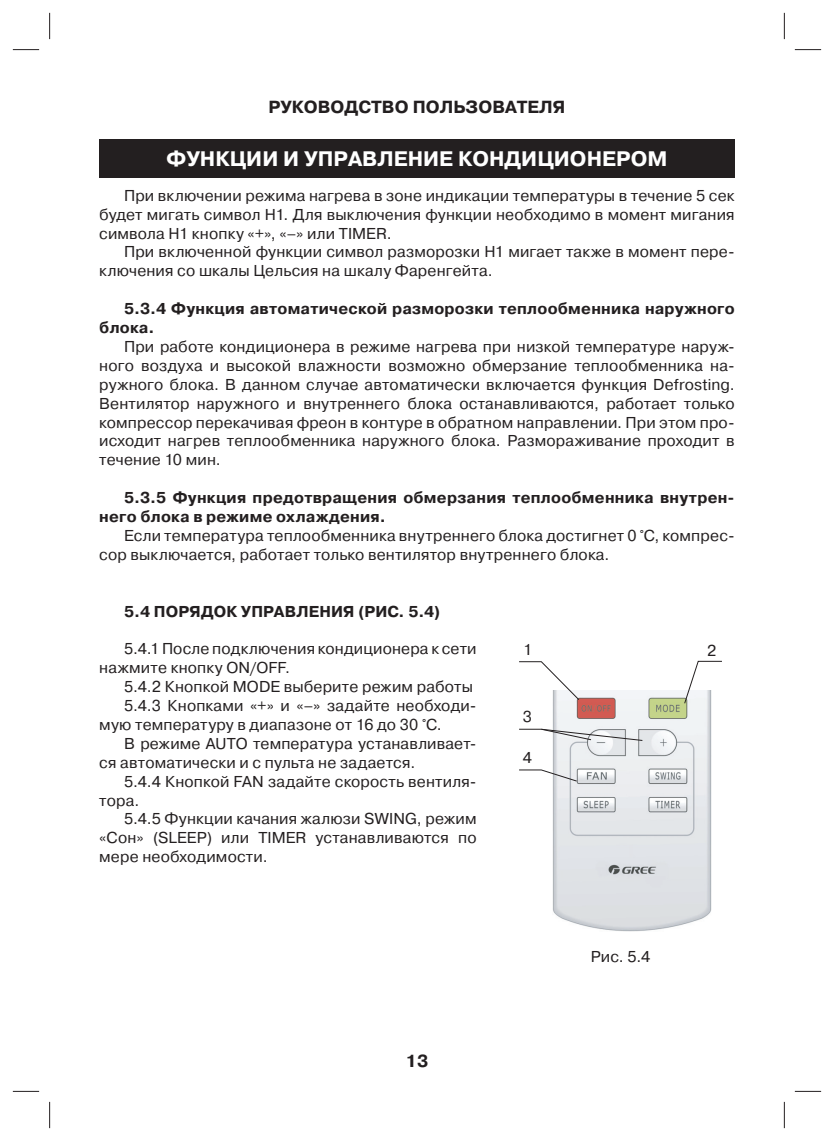
<style>
.page{position:relative;width:834px;height:1141px;background:#fff}
.page>*{position:absolute;margin:0;border:0;box-sizing:border-box;transform-origin:0 0}
.t1{font:700 21px "Pragmatica C";color:#fff}
.t2{font:700 17.5px "Pragmatica C";color:#231f20}
.t3{font:15.75px/18.9px "Pragmatica C";letter-spacing:.01em;color:#231f20}
.t4{font:700 15.75px/18.9px "Pragmatica C";letter-spacing:.015em;color:#231f20}
</style>
<div class="page">
<div style="left:99px;top:139px;width:635px;height:38px;background:#231f20"></div>
<img style="left:553px;top:690px;width:158px;height:241px">
<svg style="left:519px;top:661px;width:61px;height:40px"></svg>
<svg style="left:519px;top:769px;width:58px;height:13px"></svg>
<svg style="left:683px;top:660px;width:38px;height:44px"></svg>
<svg style="left:519px;top:728px;width:124px;height:13px"></svg>
<svg style="left:13px;top:49px;width:26px;height:1px"></svg>
<svg style="left:794px;top:49px;width:27px;height:1px"></svg>
<svg style="left:13px;top:1091px;width:26px;height:1px"></svg>
<svg style="left:794px;top:1091px;width:27px;height:1px"></svg>
<svg style="left:49px;top:13px;width:1px;height:26px"></svg>
<svg style="left:49px;top:1102px;width:1px;height:26px"></svg>
<svg style="left:783px;top:13px;width:1px;height:26px"></svg>
<svg style="left:783px;top:1102px;width:1px;height:26px"></svg>
<p class="t2" style="left:268px;top:101px;width:298px">РУКОВОДСТВО ПОЛЬЗОВАТЕЛЯ</p>
<h1 class="t1" style="left:167px;top:152px;width:502px">ФУНКЦИИ И УПРАВЛЕНИЕ КОНДИЦИОНЕРОМ</h1>
<p class="t3" style="left:99px;top:186px;width:636px;text-align:justify;text-indent:25px">При включении режима нагрева в зоне индикации температуры в течение 5 сек будет мигать символ H1. Для выключения функции необходимо в момент мигания символа H1 кнопку «+», «–» или TIMER.</p>
<p class="t3" style="left:99px;top:243px;width:636px;text-indent:25px">При включенной функции символ разморозки H1 мигает также в момент пере&shy;ключения со шкалы Цельсия на шкалу Фаренгейта.</p>
<p class="t4" style="left:99px;top:301px;width:636px;text-indent:25px">5.3.4 Функция автоматической разморозки теплообменника наружного блока.</p>
<p class="t3" style="left:99px;top:337px;width:637px;text-align:justify;text-indent:25px">При работе кондиционера в режиме нагрева при низкой температуре наруж&shy;ного воздуха и высокой влажности возможно обмерзание теплообменника на&shy;ружного блока. В данном случае автоматически включается функция Defrosting.<br>Вентилятор наружного и внутреннего блока останавливаются, работает только компрессор перекачивая фреон в контуре в обратном направлении. При этом про&shy;исходит нагрев теплообменника наружного блока. Размораживание проходит в течение 10 мин.</p>
<p class="t4" style="left:99px;top:490px;width:636px;text-indent:25px">5.3.5 Функция предотвращения обмерзания теплообменника внутрен&shy;него блока в режиме охлаждения.</p>
<p class="t3" style="left:99px;top:526px;width:636px;text-indent:25px">Если температура теплообменника внутреннего блока достигнет 0 °С, компрес&shy;сор выключается, работает только вентилятор внутреннего блока.</p>
<p class="t4" style="left:124px;top:603px;width:318px">5.4 ПОРЯДОК УПРАВЛЕНИЯ (РИС. 5.4)</p>
<p class="t3" style="left:99px;top:639px;width:379px;text-indent:25px">5.4.1 После подключения кондиционера к сети нажмите кнопку ON/OFF.</p>
<p class="t3" style="left:124px;top:677px;width:350px">5.4.2 Кнопкой MODE выберите режим работы</p>
<p class="t3" style="left:124px;top:696px;width:354px">5.4.3 Кнопками «+» и «–» задайте необходи-</p>
<p class="t3" style="left:99px;top:715px;width:344px">мую температуру в диапазоне от 16 до 30 °С.</p>
<p class="t3" style="left:124px;top:734px;width:354px">В режиме AUTO температура устанавливает-</p>
<p class="t3" style="left:99px;top:753px;width:317px">ся автоматически и с пульта не задается.</p>
<p class="t3" style="left:124px;top:772px;width:354px">5.4.4 Кнопкой FAN задайте скорость вентиля-</p>
<p class="t3" style="left:99px;top:791px;width:41px">тора.</p>
<p class="t3" style="left:124px;top:810px;width:354px">5.4.5 Функции качания жалюзи SWING, режим</p>
<p class="t3" style="left:99px;top:828px;width:379px">«Сон» (SLEEP) или TIMER устанавливаются по</p>
<p class="t3" style="left:99px;top:847px;width:170px">мере необходимости.</p>
<p class="t3" style="left:523px;top:640px;width:11px">1</p>
<p class="t3" style="left:523px;top:707px;width:11px">3</p>
<p class="t3" style="left:522px;top:749px;width:11px">4</p>
<p class="t2" style="left:405px;top:1055px;width:24px">13</p>
<p class="t3" style="left:707px;top:641px;width:11px">2</p>
<p class="t3" style="left:590px;top:947px;width:61px">Рис. 5.4</p>
</div>
